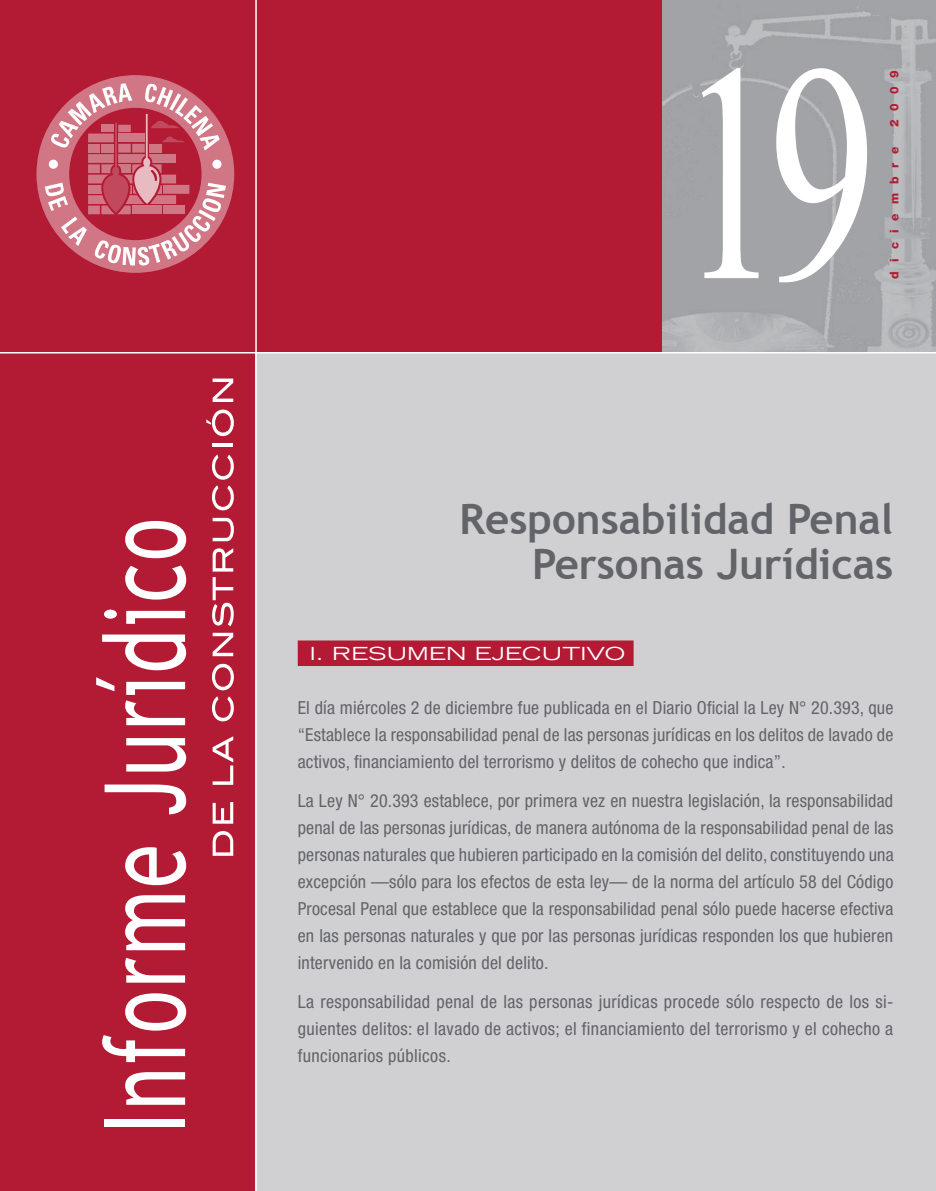
<style>
.page{position:relative;width:936px;height:1191px;background:#fff}
.page>*{position:absolute;margin:0;border:0;box-sizing:border-box;transform-origin:0 0}
.t1{font:310.5px "Times New Roman";color:#fff;scale:.7 1}
.t2{font:112.5px "Trebuchet MS";letter-spacing:.03em;color:#fff;scale:.7 1}
.t3{font:700 42px/45px "Trebuchet MS";color:#626469;text-align:right}
.t4{font:condensed 18px/27px "Helvetica Neue";letter-spacing:.01em;color:#626469;text-align:justify}
.t5{font:expanded 18px "Trade Gothic LH";letter-spacing:.01em;color:#fff;scale:1.2 1}
.t6{font:800 12px "Helvetica Neue";letter-spacing:.75em;color:#b31b34}
</style>
<div class="page">
<div style="left:0;top:0;width:935px;height:1191px;background:#b31b34"></div>
<div style="left:256px;top:352px;width:679px;height:839px;background:#d0d0d2"></div>
<hr style="left:255px;top:0;width:2px;height:1191px;background:#fff">
<svg style="left:212px;top:831px;width:21px;height:25px"></svg>
<svg style="left:212px;top:802px;width:21px;height:21px"></svg>
<svg style="left:212px;top:736px;width:21px;height:49px"></svg>
<svg style="left:212px;top:696px;width:22px;height:25px"></svg>
<svg style="left:212px;top:664px;width:22px;height:26px"></svg>
<svg style="left:212px;top:633px;width:21px;height:23px"></svg>
<svg style="left:212px;top:577px;width:22px;height:49px"></svg>
<svg style="left:212px;top:548px;width:21px;height:23px"></svg>
<svg style="left:212px;top:518px;width:22px;height:23px"></svg>
<svg style="left:212px;top:454px;width:22px;height:56px"></svg>
<hr style="left:212px;top:444px;width:21px;height:3px;background:#fff">
<svg style="left:206px;top:409px;width:28px;height:27px"></svg>
<svg style="left:212px;top:378px;width:21px;height:24px"></svg>
<img style="left:662px;top:0;width:273px;height:352px">
<div style="left:36px;top:75px;width:198px;height:198px;background:#d17685;border-radius:50%"></div>
<svg style="left:49px;top:83px;width:83px;height:65px"></svg>
<svg style="left:45px;top:183px;width:42px;height:63px"></svg>
<div style="left:69px;top:108px;width:132px;height:132px;background:#b31b34;border-radius:50%"></div>
<div style="left:49px;top:160px;width:9px;height:9px;background:#fff;border-radius:50%"></div>
<div style="left:212px;top:160px;width:9px;height:9px;background:#fff;border-radius:50%"></div>
<div style="left:88px;top:195px;width:24px;height:9px;background:#d17685"></div>
<div style="left:88px;top:185px;width:24px;height:9px;background:#d17685"></div>
<div style="left:88px;top:175px;width:28px;height:8px;background:#d17685"></div>
<div style="left:88px;top:205px;width:12px;height:9px;background:#d17685"></div>
<div style="left:149px;top:154px;width:27px;height:9px;background:#d17685"></div>
<div style="left:118px;top:154px;width:27px;height:9px;background:#d17685"></div>
<div style="left:88px;top:154px;width:26px;height:9px;background:#d17685"></div>
<div style="left:88px;top:164px;width:12px;height:9px;background:#d17685"></div>
<div style="left:88px;top:144px;width:12px;height:9px;background:#d17685"></div>
<div style="left:101px;top:144px;width:13px;height:9px;background:#d17685"></div>
<div style="left:88px;top:133px;width:26px;height:9px;background:#d17685"></div>
<div style="left:101px;top:125px;width:13px;height:7px;background:#d17685"></div>
<div style="left:132px;top:144px;width:13px;height:9px;background:#d17685"></div>
<div style="left:118px;top:144px;width:13px;height:9px;background:#d17685"></div>
<div style="left:118px;top:133px;width:27px;height:9px;background:#d17685"></div>
<div style="left:118px;top:125px;width:13px;height:7px;background:#d17685"></div>
<div style="left:149px;top:144px;width:12px;height:9px;background:#d17685"></div>
<div style="left:141px;top:156px;width:11px;height:13px;border:4px solid #b31b34;border-radius:50%"></div>
<svg style="left:144px;top:83px;width:76px;height:67px"></svg>
<hr style="left:115px;top:123px;width:2px;height:44px;background:#c2495d">
<hr style="left:146px;top:114px;width:2px;height:44px;background:#e8bbc2">
<div style="left:143px;top:158px;width:7px;height:9px;background:#e8bbc2;border-radius:50%"></div>
<svg style="left:93px;top:162px;width:133px;height:104px"></svg>
<hr style="left:0;top:352px;width:935px;height:1px;background:#fff">
<div style="left:298px;top:640px;width:335px;height:26px;background:#b31b34"></div>
<h2 class="t2" style="left:79px;top:1134px;width:881px;rotate:-90deg">Informe Jurídico</h2>
<h1 class="t1" style="left:676px;top:-35px;width:287px">19</h1>
<p class="t6" style="left:886px;top:127px;width:59px;rotate:-90deg">2009</p>
<p class="t6" style="left:886px;top:279px;width:134px;rotate:-90deg">diciembre</p>
<h3 class="t3" style="left:459px;top:496px;width:435px">Responsabilidad Penal<br>Personas Jurídicas</h3>
<p class="t5" style="left:310px;top:641px;width:264px">i. RESUMEN EJECUTIVO</p>
<p class="t4" style="left:298px;top:694px;width:597px">El día miércoles 2 de diciembre fue publicada en el Diario Oficial la Ley N° 20.393, que “Establece la responsabilidad penal de las personas jurídicas en los delitos de lavado de activos, financiamiento del terrorismo y delitos de cohecho que indica”.</p>
<p class="t4" style="left:298px;top:787px;width:597px">La Ley N° 20.393 establece, por primera vez en nuestra legislación, la responsabilidad penal de las personas jurídicas, de manera autónoma de la responsabilidad penal de las personas naturales que hubieren participado en la comisión del delito, constituyendo una excepción —sólo para los efectos de esta ley— de la norma del artículo 58 del Código Procesal Penal que establece que la responsabilidad penal sólo puede hacerse efectiva en las personas naturales y que por las personas jurídicas responden los que hubieren intervenido en la comisión del delito.</p>
<p class="t4" style="left:298px;top:988px;width:597px">La responsabilidad penal de las personas jurídicas procede sólo respecto de los si&shy;guientes delitos: el lavado de activos; el financiamiento del terrorismo y el cohecho a funcionarios públicos.</p>
</div>
